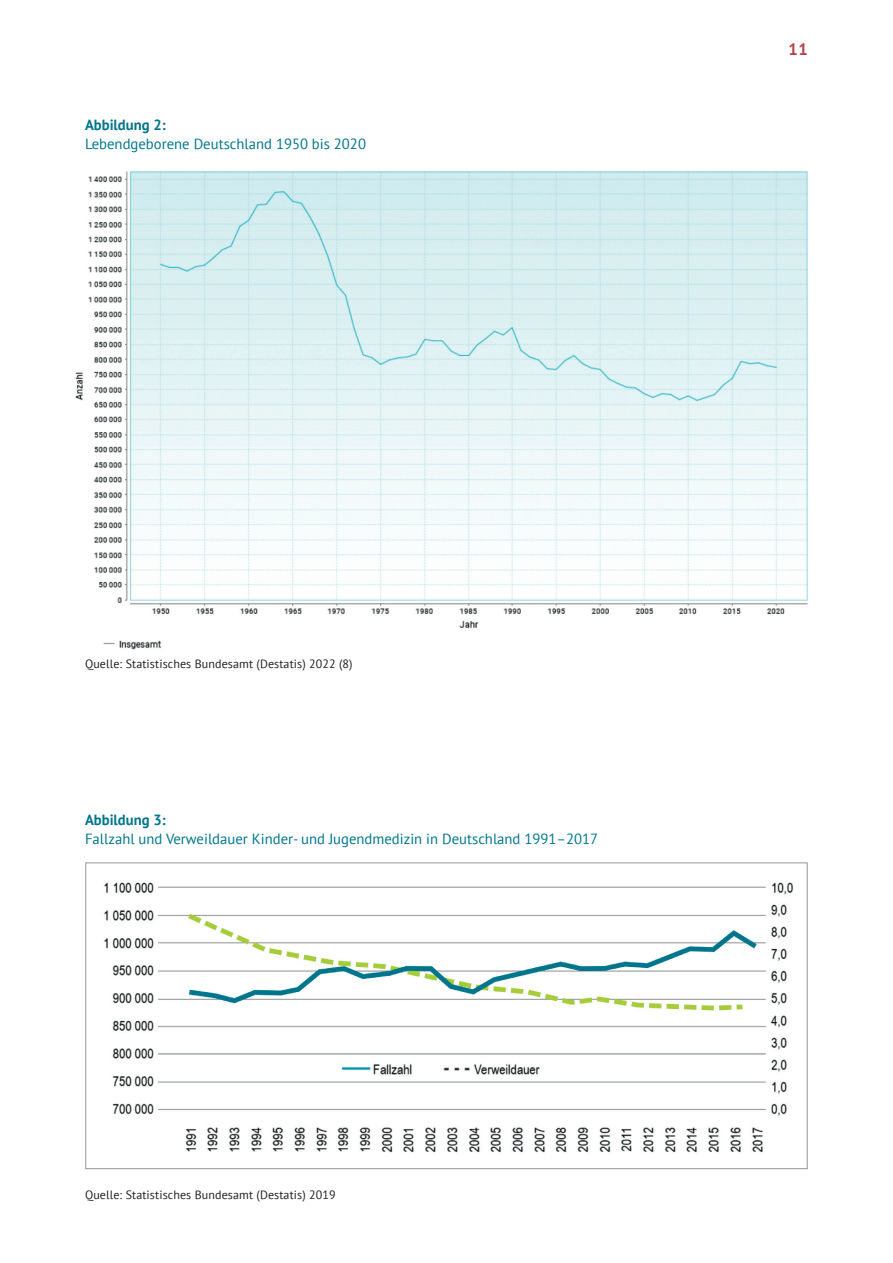
<style>
.page{position:relative;width:893px;height:1263px;background:#fff}
.page>*{position:absolute;margin:0;border:0;box-sizing:border-box;transform-origin:0 0}
.t1{font:700 16.5px "PT Sans";color:#b64049}
.t2{font:14.7px "PT Sans";color:#00758c}
.t3{font:700 14.7px "PT Sans";color:#00758c}
.t4{font:12px "PT Sans";letter-spacing:.01em;color:#231f20}
</style>
<div class="page">
<img style="left:75px;top:171px;width:733px;height:479px">
<img style="left:104px;top:882px;width:690px;height:271px">
<p class="t3" style="left:85px;top:115px;width:82px">Abbildung 2:</p>
<p class="t2" style="left:85px;top:134px;width:282px">Lebendgeborene Deutschland 1950 bis 2020</p>
<p class="t1" style="left:788px;top:38px;width:21px">11</p>
<p class="t4" style="left:85px;top:656px;width:269px">Quelle: Statistisches Bundesamt (Destatis) 2022 (8)</p>
<p class="t3" style="left:85px;top:810px;width:82px">Abbildung 3:</p>
<p class="t2" style="left:85px;top:829px;width:515px">Fallzahl und Verweildauer Kinder- und Jugendmedizin in Deutschland 1991–2017</p>
<p class="t4" style="left:85px;top:1187px;width:252px">Quelle: Statistisches Bundesamt (Destatis) 2019</p>
</div>
